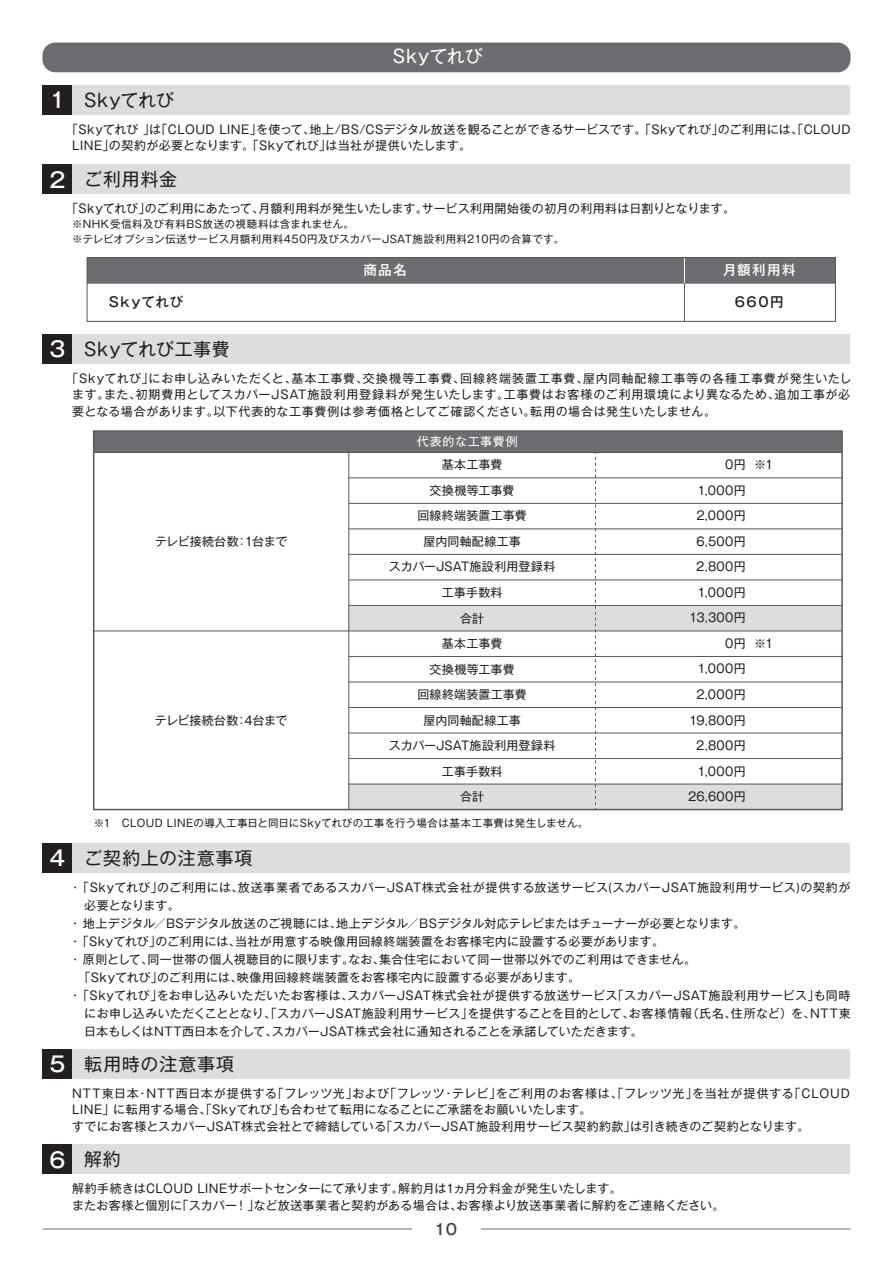
<style>
.page{position:relative;width:893px;height:1263px;background:#fff}
.page>*{position:absolute;margin:0;border:0;box-sizing:border-box;transform-origin:0 0}
.t1{font:18px "Gothic MB101 Pro";letter-spacing:.04em;color:#231f20}
.t2{font:18px "Gothic MB101 Pro";letter-spacing:-.005em;color:#fff}
.t3{font:500 15px "Gothic MB101 Pro";color:#3e3e3f}
.t4{font:500 13.5px "Gothic MB101 Pro";letter-spacing:.11em;color:#231f20}
.t5{font:500 13.5px "Gothic MB101 Pro";letter-spacing:.1em;color:#fff}
.t6{font:12px/25.5px "Gothic MB101 Pro";letter-spacing:.02em;color:#231f20}
.t7{font:12px "Gothic MB101 Pro";color:#231f20}
.t8{font:12px "Gothic MB101 Pro";letter-spacing:-.03em;color:#231f20}
.t9{font:12px "Gothic MB101 Pro";letter-spacing:-.025em;color:#231f20}
.t10{font:12px "Gothic MB101 Pro";letter-spacing:.055em;color:#fff}
.t11{font:12px "Gothic MB101 Pro";letter-spacing:-.01em;color:#231f20}
.t12{font:10.5px/15px "Gothic MB101 Pro";letter-spacing:.03em;color:#231f20}
.s1{font-weight:500;font-size:21px;color:#fff}
</style>
<div class="page">
<div style="left:43px;top:43px;width:807px;height:29px;background:#6c6d70;border-radius:13px"></div>
<div style="left:43px;top:85px;width:807px;height:30px;background:#dcdddf"></div>
<div style="left:43px;top:85px;width:29px;height:30px;background:#231f20"></div>
<div style="left:43px;top:164px;width:807px;height:30px;background:#dcdddf"></div>
<div style="left:43px;top:164px;width:29px;height:30px;background:#231f20"></div>
<div style="left:87px;top:258px;width:749px;height:25px;background:#6c6d70"></div>
<hr style="left:684px;top:283px;width:1px;height:38px;background:#57585a">
<hr style="left:87px;top:283px;width:748px;height:1px;background:#57585a">
<svg style="left:684px;top:259px;width:1px;height:24px"></svg>
<div style="left:87px;top:257px;width:749px;height:65px;border:1px solid #57585a"></div>
<div style="left:43px;top:334px;width:807px;height:30px;background:#dcdddf"></div>
<div style="left:42px;top:334px;width:30px;height:30px;background:#231f20"></div>
<div style="left:94px;top:431px;width:748px;height:21px;background:#6c6d70"></div>
<div style="left:349px;top:784px;width:493px;height:25px;background:#dcdddf"></div>
<div style="left:349px;top:605px;width:493px;height:26px;background:#dcdddf"></div>
<div style="left:93px;top:430px;width:750px;height:380px;border:2px solid #57585a"></div>
<hr style="left:94px;top:452px;width:748px;height:1px;background:#57585a">
<hr style="left:349px;top:784px;width:493px;height:1px;background:#57585a">
<hr style="left:349px;top:758px;width:493px;height:1px;background:#57585a">
<hr style="left:349px;top:733px;width:493px;height:1px;background:#57585a">
<hr style="left:349px;top:707px;width:493px;height:1px;background:#57585a">
<hr style="left:349px;top:682px;width:493px;height:1px;background:#57585a">
<hr style="left:349px;top:656px;width:493px;height:1px;background:#57585a">
<hr style="left:349px;top:605px;width:493px;height:1px;background:#57585a">
<hr style="left:349px;top:579px;width:493px;height:1px;background:#57585a">
<hr style="left:349px;top:554px;width:493px;height:1px;background:#57585a">
<hr style="left:349px;top:528px;width:493px;height:1px;background:#57585a">
<hr style="left:349px;top:503px;width:493px;height:1px;background:#57585a">
<hr style="left:349px;top:477px;width:493px;height:1px;background:#57585a">
<hr style="left:94px;top:631px;width:748px;height:1px;background:#57585a">
<hr style="left:348px;top:452px;width:1px;height:357px;background:#57585a">
<svg style="left:595px;top:453px;width:1px;height:356px"></svg>
<div style="left:43px;top:843px;width:807px;height:30px;background:#dcdddf"></div>
<div style="left:42px;top:843px;width:30px;height:30px;background:#231f20"></div>
<div style="left:43px;top:1049px;width:807px;height:30px;background:#dcdddf"></div>
<div style="left:42px;top:1049px;width:30px;height:30px;background:#231f20"></div>
<div style="left:43px;top:1144px;width:807px;height:30px;background:#dcdddf"></div>
<div style="left:42px;top:1144px;width:30px;height:30px;background:#231f20"></div>
<hr style="left:43px;top:1228px;width:807px;height:1px;background:#808285">
<div style="left:412px;top:1220px;width:68px;height:22px;background:#fff"></div>
<h1 class="t1" style="left:49px;top:85px;width:126px"><span class="s1">1</span> Skyてれび</h1>
<h1 class="t2" style="left:393px;top:42px;width:91px">Skyてれび</h1>
<p class="t6" style="left:72px;top:119px;width:780px;line-height:16.5px;text-indent:-6px">「Skyてれび 」は「CLOUD LINE」を使って、地上/BS/CSデジタル放送を観ることができるサービスです。「Skyてれび」のご利用には、「CLOUD<br>LINE」の契約が必要となります。「Skyてれび」は当社が提供いたします。</p>
<h1 class="t1" style="left:49px;top:164px;width:129px"><span class="s1">2</span> ご利用料金</h1>
<p class="t6" style="left:66px;top:194px;width:670px">「Skyてれび」のご利用にあたって、月額利用料が発生いたします。サービス利用開始後の初月の利用料は日割りとなります。</p>
<p class="t12" style="left:72px;top:215px;width:494px">※NHK受信料及び有料BS放送の視聴料は含まれません。<br>※テレビオプション伝送サービス月額利用料450円及びスカパーJSAT施設利用料210円の合算です。</p>
<p class="t5" style="left:363px;top:258px;width:45px">商品名</p>
<p class="t5" style="left:723px;top:258px;width:74px">月額利用料</p>
<p class="t4" style="left:109px;top:290px;width:76px">Skyてれび</p>
<p class="t4" style="left:735px;top:290px;width:50px">660円</p>
<h1 class="t1" style="left:49px;top:334px;width:182px"><span class="s1">3</span> Skyてれび工事費</h1>
<p class="t6" style="left:72px;top:368px;width:781px;line-height:16.5px;text-align:justify;text-indent:-6px">「Skyてれび」にお申し込みいただくと、基本工事費、交換機等工事費、回線終端装置工事費、屋内同軸配線工事等の各種工事費が発生いたします。また、初期費用としてスカパーJSAT施設利用登録料が発生いたします。工事費はお客様のご利用環境により異なるため、追加工事が必要となる場合があります。以下代表的な工事費例は参考価格としてご確認ください。転用の場合は発生いたしません。</p>
<p class="t8" style="left:155px;top:531px;width:134px">テレビ接続台数：1台まで</p>
<p class="t9" style="left:155px;top:710px;width:134px">テレビ接続台数：4台まで</p>
<p class="t10" style="left:417px;top:432px;width:103px">代表的な工事費例</p>
<p class="t6" style="left:389px;top:450px;width:168px;text-align:center">基本工事費<br>交換機等工事費<br>回線終端装置工事費<br>屋内同軸配線工事<br>スカパーJSAT施設利用登録料工事手数料</p>
<p class="t6" style="left:389px;top:629px;width:168px;text-align:center">基本工事費<br>交換機等工事費<br>回線終端装置工事費<br>屋内同軸配線工事<br>スカパーJSAT施設利用登録料工事手数料</p>
<p class="t6" style="left:460px;top:603px;width:26px">合計</p>
<p class="t6" style="left:460px;top:782px;width:26px">合計</p>
<p class="t12" style="left:94px;top:814px;width:496px">※1　CLOUD LINEの導入工事日と同日にSkyてれびの工事を行う場合は基本工事費は発生しません。</p>
<h1 class="t1" style="left:49px;top:843px;width:205px"><span class="s1">4</span> ご契約上の注意事項</h1>
<p class="t6" style="left:696px;top:450px;width:51px;text-align:justify;text-indent:29px">0円1,000円2,000円6,500円2,800円1,000円</p>
<p class="t6" style="left:725px;top:629px;width:50px">0円 ※1</p>
<p class="t6" style="left:697px;top:654px;width:50px">1,000円</p>
<p class="t6" style="left:696px;top:680px;width:51px">2,000円</p>
<p class="t6" style="left:689px;top:705px;width:58px">19,800円</p>
<p class="t6" style="left:696px;top:731px;width:51px">2,800円</p>
<p class="t6" style="left:697px;top:756px;width:50px">1,000円</p>
<p class="t6" style="left:754px;top:450px;width:21px">※1</p>
<p class="t6" style="left:689px;top:603px;width:58px">13,300円</p>
<p class="t6" style="left:688px;top:782px;width:59px">26,600円</p>
<p class="t6" style="left:69px;top:873px;width:783px">・ 「Skyてれび」のご利用には、放送事業者であるスカパーJSAT株式会社が提供する放送サービス(スカパーJSAT施設利用サービス)の契約が</p>
<p class="t11" style="left:84px;top:895px;width:97px">必要となります。</p>
<p class="t7" style="left:69px;top:913px;width:678px">・ 地上デジタル／BSデジタル放送のご視聴には、地上デジタル／BSデジタル対応テレビまたはチューナーが必要となります。</p>
<p class="t6" style="left:69px;top:927px;width:596px">・ 「Skyてれび」のご利用には、当社が用意する映像用回線終端装置をお客様宅内に設置する必要があります。</p>
<p class="t6" style="left:69px;top:945px;width:628px">・ 原則として、同一世帯の個人視聴目的に限ります。なお、集合住宅において同一世帯以外でのご利用はできません。</p>
<p class="t6" style="left:72px;top:963px;width:509px">　「Skyてれび」のご利用には、映像用回線終端装置をお客様宅内に設置する必要があります。</p>
<p class="t6" style="left:69px;top:981px;width:783px">・ 「Skyてれび」をお申し込みいただいたお客様は、スカパーJSAT株式会社が提供する放送サービス「スカパーJSAT施設利用サービス」も同時</p>
<p class="t6" style="left:84px;top:999px;width:768px">にお申し込みいただくこととなり、「スカパーJSAT施設利用サービス」を提供することを目的として、お客様情報（氏名、住所など）を、NTT東</p>
<p class="t6" style="left:84px;top:1017px;width:560px">日本もしくはNTT西日本を介して、スカパーJSAT株式会社に通知されることを承諾していただきます。</p>
<h1 class="t1" style="left:49px;top:1049px;width:186px"><span class="s1">5</span> 転用時の注意事項</h1>
<p class="t6" style="left:72px;top:1083px;width:779px;line-height:16.5px">NTT東日本・NTT西日本が提供する「フレッツ光」および「フレッツ・テレビ」をご利用のお客様は、「フレッツ光」を当社が提供する「CLOUD<br>LINE」に転用する場合、「Skyてれび」も合わせて転用になることにご承諾をお願いいたします。<br>すでにお客様とスカパーJSAT株式会社とで締結している「スカパーJSAT施設利用サービス契約約款」は引き続きのご契約となります。</p>
<h1 class="t1" style="left:49px;top:1144px;width:73px"><span class="s1">6</span> 解約</h1>
<p class="t6" style="left:72px;top:1179px;width:654px;line-height:16.5px">解約手続きはCLOUD LINEサポートセンターにて承ります。解約月は1ヵ月分料金が発生いたします。<br>またお客様と個別に「スカパー！」など放送事業者と契約がある場合は、お客様より放送事業者に解約をご連絡ください。</p>
<p class="t3" style="left:434px;top:1216px;width:25px">10</p>
</div>
